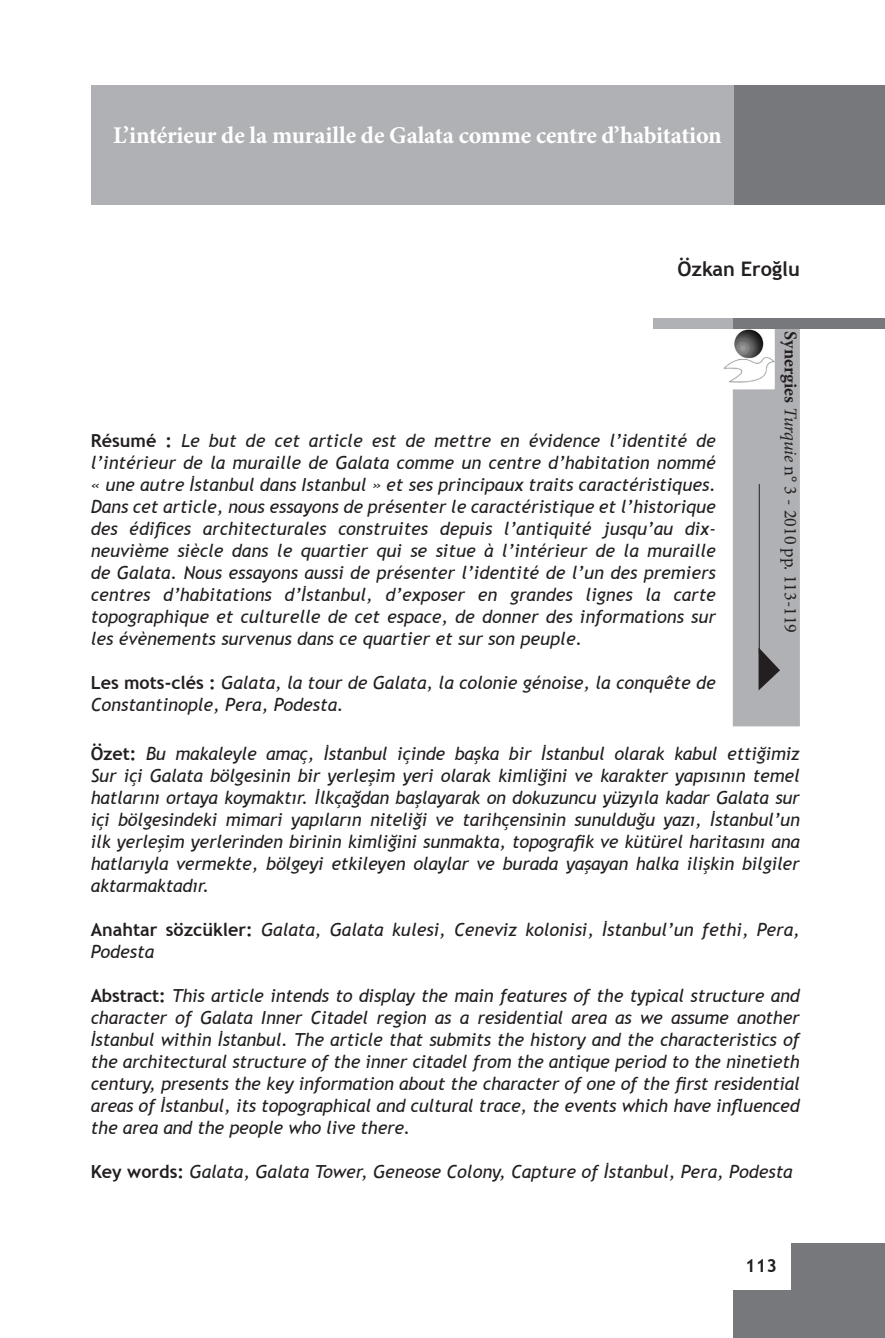
<style>
.page{position:relative;width:885px;height:1338px;background:#fff}
.page>*{position:absolute;margin:0;border:0;box-sizing:border-box;transform-origin:0 0}
.Corps_de_texte{font:700 24px "Minion Pro";letter-spacing:-.01em;color:#fff}
.Corps_de_texte-2{font:700 20px "Trebuchet MS";color:#231f20}
.Corps_de_texte-3{font:italic 18px/22px "Trebuchet MS";color:#231f20;text-align:justify}
.t1{font:18px "Minion Pro";color:#231f20}
.Pa6{font:700 18px "Trebuchet MS";color:#231f20}
.s1{font-weight:700;font-style:normal}
.s2{font-weight:700}
.s3{font-style:italic}
</style>
<div class="page">
<div style="left:733px;top:1243px;width:151px;height:95px;background:#76787b"></div>
<div style="left:731px;top:1242px;width:59px;height:48px;background:#fff"></div>
<div style="left:653px;top:318px;width:82px;height:11px;background:#b0b1b5"></div>
<div style="left:730px;top:85px;width:154px;height:119px;background:#76787b"></div>
<div style="left:732px;top:327px;width:67px;height:399px;background:#b0b1b5"></div>
<div style="left:733px;top:318px;width:151px;height:11px;background:#76787b"></div>
<svg style="left:758px;top:647px;width:22px;height:43px"></svg>
<img style="left:723px;top:329px;width:51px;height:60px">
<hr style="left:758px;top:484px;width:1px;height:170px;background:#231f20">
<div style="left:91px;top:85px;width:642px;height:120px;background:#b0b1b5"></div>
<p class="Corps_de_texte" style="left:113px;top:118px;width:610px">L’intérieur de la muraille de Galata comme centre d’habitation</p>
<p class="Corps_de_texte-2" style="left:677px;top:256px;width:124px">Özkan Eroğlu</p>
<p class="Corps_de_texte-3" style="left:91px;top:430px;width:626px"><span class="s1">Résumé :</span> Le but de cet article est de mettre en évidence l’identité de l’intérieur de la muraille de Galata comme un centre d’habitation nommé « une autre İstanbul dans Istanbul » et ses principaux traits caractéristiques.<br>Dans cet article, nous essayons de présenter le caractéristique et l’historique des édifices architecturales construites depuis l’antiquité jusqu’au dix&shy;neuvième siècle dans le quartier qui se situe à l’intérieur de la muraille de Galata. Nous essayons aussi de présenter l’identité de l’un des premiers centres d’habitations d’İstanbul, d’exposer en grandes lignes la carte topographique et culturelle de cet espace, de donner des informations sur les évènements survenus dans ce quartier et sur son peuple.</p>
<p class="Corps_de_texte-3" style="left:91px;top:672px;width:626px"><span class="s1">Les mots-clés :</span> Galata, la tour de Galata, la colonie génoise, la conquête de<br>Constantinople, Pera, Podesta.</p>
<p class="t1" style="left:802px;top:331px;width:303px;rotate:90deg"><span class="s2">Synergies</span> <span class="s3">Turquie</span> n° 3 - 2010 pp. 113-119</p>
<p class="Corps_de_texte-3" style="left:91px;top:743px;width:710px"><span class="s1">Özet:</span> Bu makaleyle amaç, İstanbul içinde başka bir İstanbul olarak kabul ettiğimiz Sur içi Galata bölgesinin bir yerleşim yeri olarak kimliğini ve karakter yapısının temel hatlarını ortaya koymaktır. İlkçağdan başlayarak on dokuzuncu yüzyıla kadar Galata sur içi bölgesindeki mimari yapıların niteliği ve tarihçensinin sunulduğu yazı, İstanbul’un ilk yerleşim yerlerinden birinin kimliğini sunmakta, topografik ve kütürel haritasını ana hatlarıyla vermekte, bölgeyi etkileyen olaylar ve burada yaşayan halka ilişkin bilgiler aktarmaktadır.</p>
<p class="Corps_de_texte-3" style="left:91px;top:919px;width:710px"><span class="s1">Anahtar sözcükler:</span> Galata, Galata kulesi, Ceneviz kolonisi, İstanbul’un fethi, Pera,<br>Podesta</p>
<p class="Corps_de_texte-3" style="left:91px;top:985px;width:710px"><span class="s1">Abstract:</span> This article intends to display the main features of the typical structure and character of Galata Inner Citadel region as a residential area as we assume another İstanbul within İstanbul. The article that submits the history and the characteristics of the architectural structure of the inner citadel from the antique period to the ninetieth century, presents the key information about the character of one of the first residential areas of İstanbul, its topographical and cultural trace, the events which have influenced the area and the people who live there.</p>
<p class="Corps_de_texte-3" style="left:91px;top:1161px;width:703px"><span class="s1">Key words:</span> Galata, Galata Tower, Geneose Colony, Capture of İstanbul, Pera, Podesta</p>
<p class="Pa6" style="left:745px;top:1255px;width:33px">113</p>
</div>
